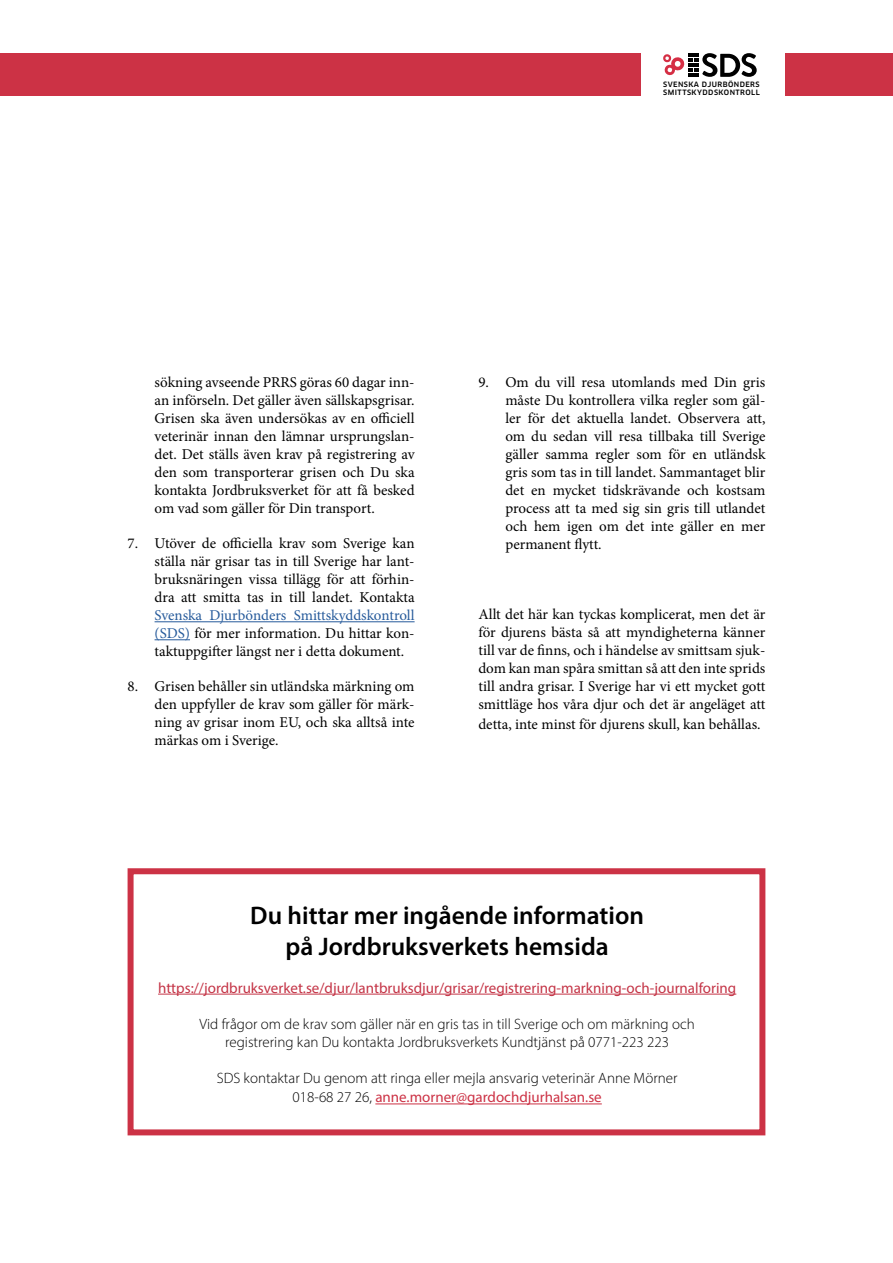
<style>
.page{position:relative;width:893px;height:1263px;background:#fff}
.page>*{position:absolute;margin:0;border:0;box-sizing:border-box;transform-origin:0 0}
.t1{font:600 25.5px/30.6px "Myriad Pro";color:#000;text-align:center}
.t2{font:15px/18px "Minion Pro";letter-spacing:-.005em;color:#000;text-align:justify}
.t3{font:300 15px/18px "Myriad Pro";color:#000;text-align:center}
.t4{font:15px "Myriad Pro";color:#c43446}
.t5{font:15px "Myriad Pro";color:#cc3245}
.t6{font:500 7.2px/8.7px "Clan OT";letter-spacing:.055em;color:#000}
.s1{color:#275b9b}
.s2{font-weight:300;color:#000}
</style>
<div class="page">
<hr style="left:155px;top:621px;width:260px;height:1px;background:#275b9b">
<hr style="left:155px;top:639px;width:35px;height:1px;background:#275b9b">
<div style="left:0;top:53px;width:641px;height:43px;background:#cc3245"></div>
<svg style="left:663px;top:53px;width:94px;height:24px"></svg>
<div style="left:785px;top:53px;width:108px;height:43px;background:#cc3245"></div>
<div style="left:128px;top:868px;width:637px;height:267px;background:#fff;border:6px solid #cc3245"></div>
<hr style="left:158px;top:994px;width:578px;height:1px;background:#c43446">
<hr style="left:375px;top:1103px;width:227px;height:1px;background:#cc3245">
<p class="t6" style="left:663px;top:80px;width:98px">SVENSKA DJURBÖNDERS<br>SMITTSKYDDSKONTROLL</p>
<p class="t2" style="left:155px;top:373px;width:262px">sökning avseende PRRS göras 60 dagar inn&shy;an införseln. Det gäller även sällskapsgrisar.<br>Grisen ska även undersökas av en officiell veterinär innan den lämnar ursprungslan&shy;det. Det ställs även krav på registrering av den som transporterar grisen och Du ska kontakta Jordbruksverket för att få besked om vad som gäller för Din transport.</p>
<p class="t2" style="left:155px;top:534px;width:262px;text-indent:-27px">7. Utöver de officiella krav som Sverige kan ställa när grisar tas in till Sverige har lant&shy;bruksnäringen vissa tillägg för att förhin&shy;dra att smitta tas in till landet. Kontakta <span class="s1">Svenska Djurbönders Smittskyddskontroll (SDS)</span> för mer information. Du hittar kon&shy;taktuppgifter längst ner i detta dokument.</p>
<p class="t2" style="left:155px;top:678px;width:262px;text-indent:-27px">8. Grisen behåller sin utländska märkning om den uppfyller de krav som gäller för märk&shy;ning av grisar inom EU, och ska alltså inte märkas om i Sverige.</p>
<p class="t2" style="left:505px;top:373px;width:262px;text-indent:-27px">9. Om du vill resa utomlands med Din gris måste Du kontrollera vilka regler som gäl&shy;ler för det aktuella landet. Observera att, om du sedan vill resa tillbaka till Sverige gäller samma regler som för en utländsk gris som tas in till landet. Sammantaget blir det en mycket tidskrävande och kostsam process att ta med sig sin gris till utlandet och hem igen om det inte gäller en mer permanent flytt.</p>
<p class="t2" style="left:478px;top:606px;width:289px">Allt det här kan tyckas komplicerat, men det är för djurens bästa så att myndigheterna känner till var de finns, och i händelse av smittsam sjuk&shy;dom kan man spåra smittan så att den inte sprids till andra grisar. I Sverige har vi ett mycket gott smittläge hos våra djur och det är angeläget att</p>
<p class="t2" style="left:478px;top:715px;width:284px">detta, inte minst för djurens skull, kan behållas.</p>
<p class="t1" style="left:250px;top:900px;width:395px">Du hittar mer ingående information på Jordbruksverkets hemsida</p>
<p class="t4" style="left:158px;top:978px;width:580px">https://jordbruksverket.se/djur/lantbruksdjur/grisar/registrering-markning-och-journalforing</p>
<p class="t3" style="left:200px;top:1014px;width:497px">Vid frågor om de krav som gäller när en gris tas in till Sverige och om märkning och registrering kan Du kontakta Jordbruksverkets Kundtjänst på 0771-223 223</p>
<p class="t3" style="left:217px;top:1068px;width:462px">SDS kontaktar Du genom att ringa eller mejla ansvarig veterinär Anne Mörner</p>
<p class="t5" style="left:293px;top:1088px;width:311px"><span class="s2">018-68 27 26,</span> anne.morner@gardochdjurhalsan.se</p>
</div>
